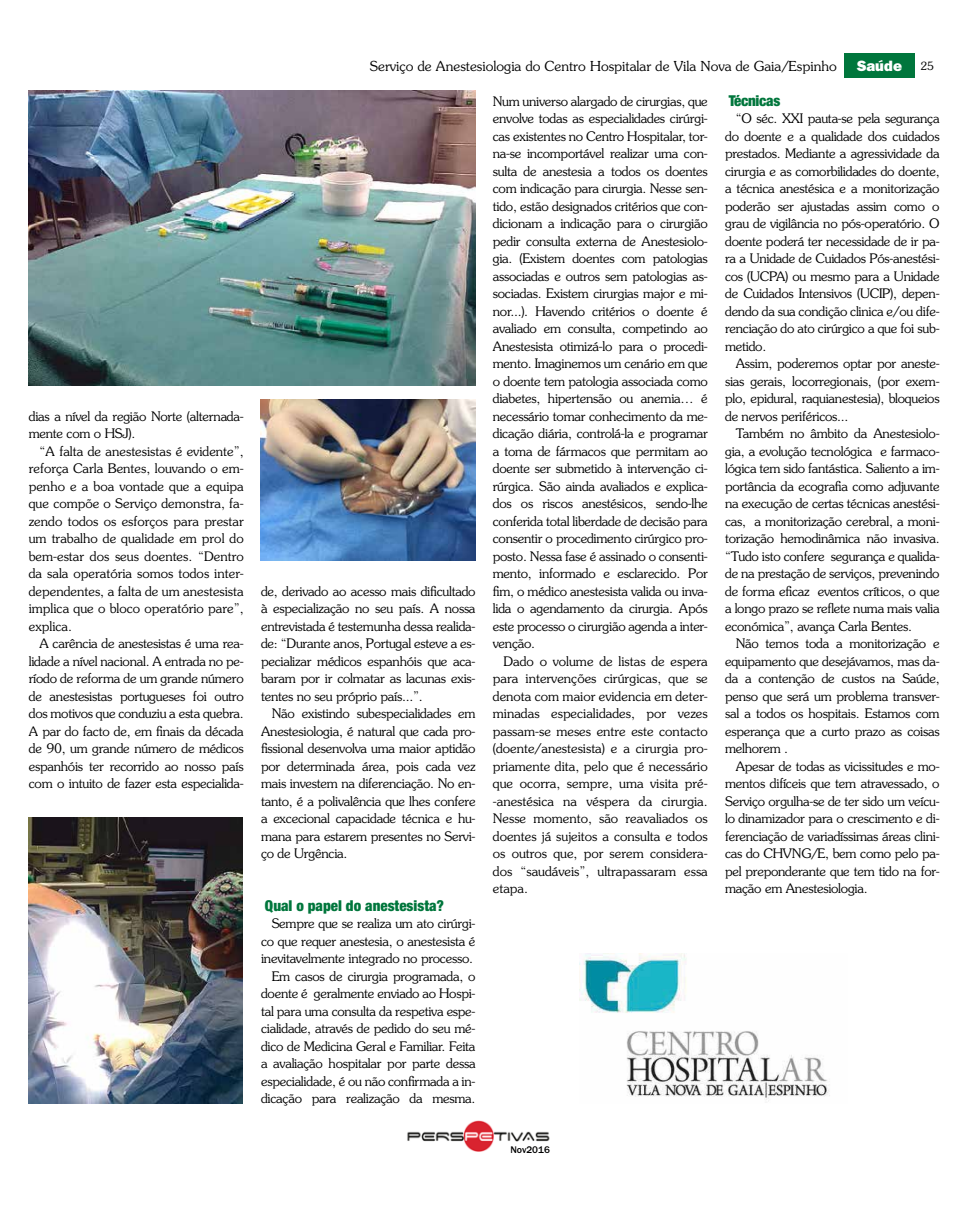
<style>
.page{position:relative;width:968px;height:1205px;background:#fff}
.page>*{position:absolute;margin:0;border:0;box-sizing:border-box;transform-origin:0 0}
.t1{font:900 condensed 15px "Helvetica Neue LT Std";color:#00763c}
.t2{font:900 condensed 15px "Helvetica Neue LT Std";letter-spacing:-.02em;color:#00763c}
.t3{font:15px "ITC Franklin Gothic Std Hvy";color:#fff}
.t4{font:300 13.75px "Souvenir Std";color:#000}
.t5{font:300 13.12px/17.5px "Souvenir Std";letter-spacing:-.02em;color:#000;text-align:justify}
.t6{font:500 10px "ITC Franklin Gothic Std";color:#000}
.s1{font-family:"Souvenir Std";font-weight:300;font-size:11.25px;color:#000}
</style>
<div class="page">
<div style="left:843px;top:53px;width:71px;height:25px;background:#00763c"></div>
<img style="left:407px;top:1121px;width:143px;height:31px">
<img style="left:580px;top:953px;width:250px;height:148px">
<img style="left:28px;top:90px;width:447px;height:296px">
<img style="left:260px;top:400px;width:215px;height:161px">
<img style="left:28px;top:817px;width:215px;height:286px">
<p class="t5" style="left:29px;top:407px;width:216px">dias a nível da região Norte (alternada&shy;mente com o HSJ).</p>
<p class="t5" style="left:29px;top:442px;width:216px;text-indent:11px">“A falta de anestesistas é evidente”, reforça Carla Bentes, louvando o em&shy;penho e a boa vontade que a equipa que compõe o Serviço demonstra, fa&shy;zendo todos os esforços para prestar um trabalho de qualidade em prol do bem-estar dos seus doentes. “Dentro da sala operatória somos todos inter&shy;dependentes, a falta de um anestesista implica que o bloco operatório pare”, explica.</p>
<p class="t5" style="left:29px;top:634px;width:216px;text-indent:11px">A carência de anestesistas é uma rea&shy;lidade a nível nacional. A entrada no pe&shy;ríodo de reforma de um grande número de anestesistas portugueses foi outro dos motivos que conduziu a esta quebra.<br>A par do facto de, em finais da década de 90, um grande número de médicos espanhóis ter recorrido ao nosso país com o intuito de fazer esta especialida-</p>
<p class="t3" style="left:856px;top:56px;width:79px">Saúde <span class="s1">25</span></p>
<p class="t4" style="left:370px;top:58px;width:468px">Serviço de Anestesiologia do Centro Hospitalar de Vila Nova de Gaia/Espinho</p>
<p class="t5" style="left:493px;top:92px;width:216px">Num universo alargado de cirurgias, que envolve todas as especialidades cirúrgi&shy;cas existentes no Centro Hospitalar, tor&shy;na-se incomportável realizar uma con&shy;sulta de anestesia a todos os doentes com indicação para cirurgia. Nesse sen&shy;tido, estão designados critérios que con&shy;dicionam a indicação para o cirurgião pedir consulta externa de Anestesiolo&shy;gia. (Existem doentes com patologias associadas e outros sem patologias as&shy;sociadas. Existem cirurgias major e mi&shy;nor...). Havendo critérios o doente é avaliado em consulta, competindo ao Anestesista otimizá-lo para o procedi&shy;mento. Imaginemos um cenário em que o doente tem patologia associada como diabetes, hipertensão ou anemia… é necessário tomar conhecimento da me&shy;dicação diária, controlá-la e programar a toma de fármacos que permitam ao doente ser submetido à intervenção ci&shy;rúrgica. São ainda avaliados e explica&shy;dos os riscos anestésicos, sendo-lhe conferida total liberdade de decisão para consentir o procedimento cirúrgico pro&shy;posto. Nessa fase é assinado o consenti&shy;mento, informado e esclarecido. Por fim, o médico anestesista valida ou inva&shy;lida o agendamento da cirurgia. Após este processo o cirurgião agenda a inter&shy;venção.</p>
<p class="t5" style="left:493px;top:652px;width:216px;text-indent:11px">Dado o volume de listas de espera para intervenções cirúrgicas, que se denota com maior evidencia em deter&shy;minadas especialidades, por vezes passam-se meses entre este contacto (doente/anestesista) e a cirurgia pro&shy;priamente dita, pelo que é necessário que ocorra, sempre, uma visita pré--anestésica na véspera da cirurgia.<br>Nesse momento, são reavaliados os doentes já sujeitos a consulta e todos os outros que, por serem considera&shy;dos “saudáveis”, ultrapassaram essa etapa.</p>
<p class="t2" style="left:728px;top:91px;width:53px">Técnicas</p>
<p class="t5" style="left:725px;top:110px;width:216px;text-indent:11px">“O séc. XXI pauta-se pela segurança do doente e a qualidade dos cuidados prestados. Mediante a agressividade da cirurgia e as comorbilidades do doente, a técnica anestésica e a monitorização poderão ser ajustadas assim como o grau de vigilância no pós-operatório. O doente poderá ter necessidade de ir pa&shy;ra a Unidade de Cuidados Pós-anestési&shy;cos (UCPA) ou mesmo para a Unidade de Cuidados Intensivos (UCIP), depen&shy;dendo da sua condição clinica e/ou dife&shy;renciação do ato cirúrgico a que foi sub&shy;metido.</p>
<p class="t5" style="left:725px;top:355px;width:216px;text-indent:11px">Assim, poderemos optar por aneste&shy;sias gerais, locorregionais, (por exem&shy;plo, epidural, raquianestesia), bloqueios de nervos periféricos...</p>
<p class="t5" style="left:725px;top:425px;width:216px;text-indent:11px">Também no âmbito da Anestesiolo&shy;gia, a evolução tecnológica e farmaco&shy;lógica tem sido fantástica. Saliento a im&shy;portância da ecografia como adjuvante na execução de certas técnicas anestési&shy;cas, a monitorização cerebral, a moni&shy;torização hemodinâmica não invasiva. “Tudo isto confere segurança e qualida&shy;de na prestação de serviços, prevenindo de forma eficaz eventos críticos, o que a longo prazo se reflete numa mais valia económica”, avança Carla Bentes.</p>
<p class="t5" style="left:725px;top:635px;width:216px;text-indent:11px">Não temos toda a monitorização e equipamento que desejávamos, mas da&shy;da a contenção de custos na Saúde, penso que será um problema transver&shy;sal a todos os hospitais. Estamos com esperança que a curto prazo as coisas melhorem .</p>
<p class="t5" style="left:725px;top:757px;width:216px;text-indent:11px">Apesar de todas as vicissitudes e mo&shy;mentos difíceis que tem atravessado, o Serviço orgulha-se de ter sido um veícu&shy;lo dinamizador para o crescimento e di&shy;ferenciação de variadíssimas áreas clini&shy;cas do CHVNG/E, bem como pelo pa&shy;pel preponderante que tem tido na for&shy;mação em Anestesiologia.</p>
<p class="t5" style="left:261px;top:582px;width:216px">de, derivado ao acesso mais dificultado à especialização no seu país. A nossa entrevistada é testemunha dessa realida&shy;de: “Durante anos, Portugal esteve a es&shy;pecializar médicos espanhóis que aca&shy;baram por ir colmatar as lacunas exis&shy;tentes no seu próprio país...”.</p>
<p class="t5" style="left:261px;top:705px;width:216px;text-indent:11px">Não existindo subespecialidades em Anestesiologia, é natural que cada pro&shy;fissional desenvolva uma maior aptidão por determinada área, pois cada vez mais investem na diferenciação. No en&shy;tanto, é a polivalência que lhes confere a excecional capacidade técnica e hu&shy;mana para estarem presentes no Servi&shy;ço de Urgência.</p>
<p class="t1" style="left:265px;top:896px;width:180px">Qual o papel do anestesista?</p>
<p class="t5" style="left:261px;top:915px;width:216px;text-align:right">Sempre que se realiza um ato cirúrgi&shy;co que requer anestesia, o anestesista é inevitavelmente integrado no processo.<br>Em casos de cirurgia programada, o doente é geralmente enviado ao Hospi&shy;tal para uma consulta da respetiva espe&shy;cialidade, através de pedido do seu mé&shy;dico de Medicina Geral e Familiar. Feita a avaliação hospitalar por parte dessa especialidade, é ou não confirmada a in&shy;dicação para realização da mesma.</p>
<p class="t6" style="left:510px;top:1144px;width:41px">Nov2016</p>
</div>
